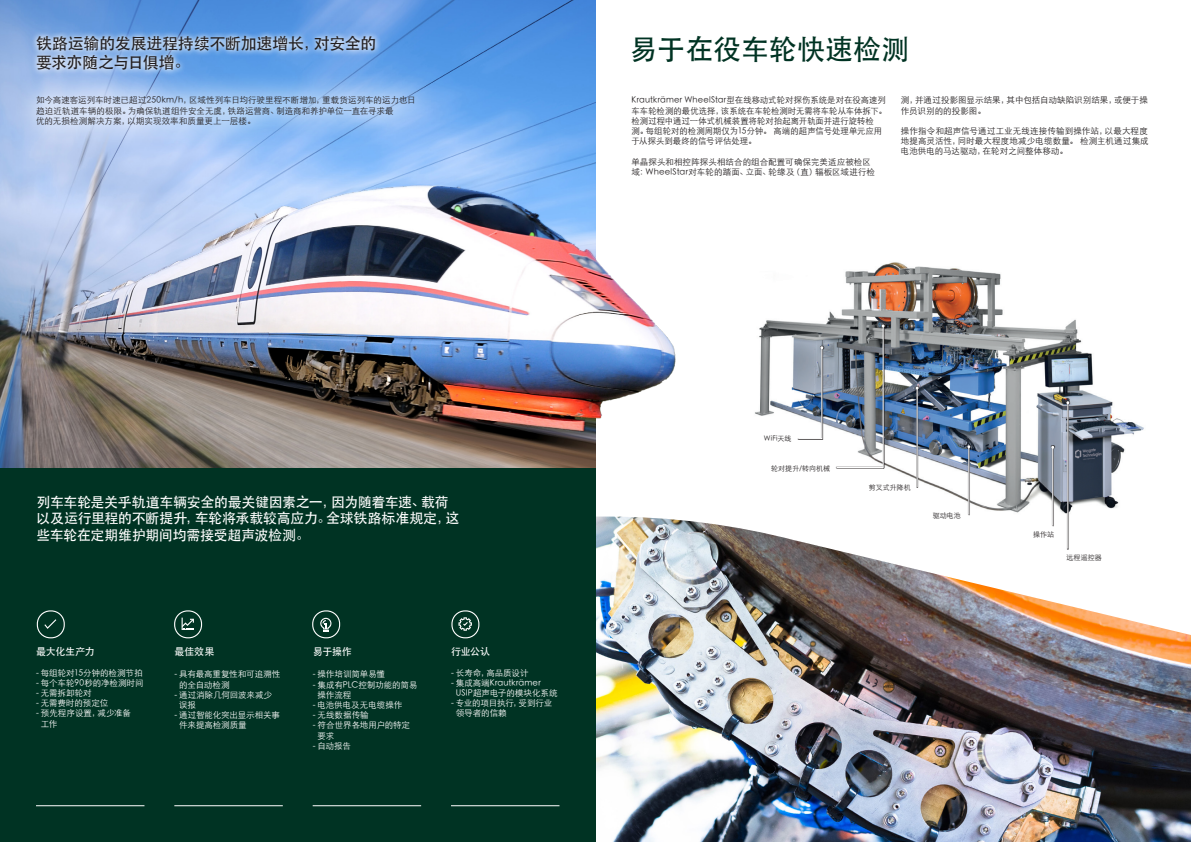
<style>
.page{position:relative;width:1191px;height:842px;background:#fff}
.page>*{position:absolute;margin:0;border:0;box-sizing:border-box;transform-origin:0 0}
.t1{font:500 28px "ST Heiti SC";color:#003323}
.t2{font:500 16px/19.2px "ST Heiti SC";letter-spacing:-.02em;color:#231f20}
.t3{font:500 14px/16.8px "ST Heiti SC";letter-spacing:-.025em;color:#fff}
.t4{font:500 10px "ST Heiti SC";letter-spacing:-.02em;color:#fff}
.t5{font:300 8.5px/10.2px "ST Heiti SC";letter-spacing:.005em;color:#231f20}
.t6{font:300 8.5px/10.2px "ST Heiti SC";letter-spacing:-.005em;color:#fff}
.t7{font:300 7px "ST Heiti SC";letter-spacing:.005em;color:#231f20}
</style>
<div class="page">
<img style="left:595px;top:516px;width:596px;height:326px">
<div style="left:0;top:468px;width:595px;height:374px;background:#003323"></div>
<img style="left:752px;top:262px;width:403px;height:257px">
<div style="left:797px;top:345px;width:27px;height:95px;background:#231f20;opacity:.75"></div>
<svg style="left:797px;top:346px;width:26px;height:93px"></svg>
<div style="left:835px;top:323px;width:50px;height:145px;background:#231f20;opacity:.75"></div>
<img style="left:836px;top:324px;width:48px;height:144px">
<div style="left:914px;top:385px;width:5px;height:103px;background:#231f20;opacity:.75"></div>
<hr style="left:916px;top:388px;width:1px;height:99px;background:#fff">
<hr style="left:967px;top:445px;width:4px;height:71px;background:#231f20;opacity:.75">
<div style="left:966px;top:444px;width:5px;height:71px;background:#231f20;opacity:.75"></div>
<hr style="left:968px;top:447px;width:1px;height:67px;background:#fff">
<div style="left:1065px;top:400px;width:5px;height:150px;background:#231f20;opacity:.75"></div>
<hr style="left:1067px;top:403px;width:1px;height:145px;background:#fff">
<div style="left:1050px;top:445px;width:5px;height:81px;background:#231f20;opacity:.75"></div>
<hr style="left:1052px;top:447px;width:1px;height:78px;background:#fff">
<hr style="left:36px;top:805px;width:108px;height:1px;background:#fff">
<hr style="left:174px;top:805px;width:109px;height:1px;background:#fff">
<hr style="left:313px;top:805px;width:108px;height:1px;background:#fff">
<hr style="left:451px;top:805px;width:108px;height:1px;background:#fff">
<div style="left:37px;top:610px;width:28px;height:28px;border:1px solid #fff;border-radius:13px"></div>
<svg style="left:44px;top:619px;width:12px;height:10px"></svg>
<div style="left:174px;top:610px;width:28px;height:28px;border:1px solid #fff;border-radius:13px"></div>
<svg style="left:182px;top:618px;width:12px;height:12px"></svg>
<div style="left:312px;top:610px;width:28px;height:28px;border:1px solid #fff;border-radius:13px"></div>
<svg style="left:320px;top:618px;width:11px;height:13px"></svg>
<div style="left:451px;top:610px;width:28px;height:28px;border:1px solid #fff;border-radius:13px"></div>
<svg style="left:458px;top:617px;width:14px;height:14px"></svg>
<img style="left:0;top:0;width:676px;height:468px">
<svg style="left:31px;top:30px;width:350px;height:40px;background:#8db8eb"></svg>
<div style="left:11px;top:70px;width:429px;height:81px;background:#fff;opacity:.58"></div>
<p class="t2" style="left:36px;top:33px;width:342px">铁路运输的发展进程持续不断加速增长，对安全的要求亦随之与日俱增。</p>
<p class="t1" style="left:629px;top:33px;width:281px">易于在役车轮快速检测</p>
<p class="t5" style="left:36px;top:94px;width:381px">如今高速客运列车时速已超过250km/h，区域性列车日均行驶里程不断增加，重载货运列车的运力也日趋迫近轨道车辆的极限。为确保轨道组件安全无虞，铁路运营商、制造商和养护单位一直在寻求最<br>优的无损检测解决方案，以期实现效率和质量更上一层楼。</p>
<p class="t5" style="left:631px;top:94px;width:257px">Krautkrämer WheelStar型在线移动式轮对探伤系统是对在役高速列车车轮检测的最优选择，该系统在车轮检测时无需将车轮从车体拆下。检测过程中通过一体式机械装置将轮对抬起离开轨面并进行旋转检<br>测。每组轮对的检测周期仅为15分钟。 高端的超声信号处理单元应用于从探头到最终的信号评估处理。</p>
<p class="t5" style="left:631px;top:155px;width:245px">单晶探头和相控阵探头相结合的组合配置可确保完美适应被检区域：WheelStar对车轮的踏面、立面、轮缘及（直）辐板区域进行检</p>
<p class="t5" style="left:901px;top:94px;width:248px">测，并通过投影图显示结果，其中包括自动缺陷识别结果，或便于操作员识别的的投影图。</p>
<p class="t5" style="left:901px;top:125px;width:249px;text-align:justify">操作指令和超声信号通过工业无线连接传输到操作站，以最大程度地提高灵活性，同时最大程度地减少电缆数量。 检测主机通过集成电池供电的马达驱动，在轮对之间整体移动。</p>
<p class="t3" style="left:36px;top:493px;width:424px">列车车轮是关乎轨道车辆安全的最关键因素之一，因为随着车速、载荷以及运行里程的不断提升，车轮将承载较高应力。全球铁路标准规定，这些车轮在定期维护期间均需接受超声波检测。</p>
<p class="t4" style="left:36px;top:646px;width:60px">最大化生产力</p>
<p class="t6" style="left:36px;top:666px;width:108px">- 每组轮对15分钟的检测节拍</p>
<p class="t6" style="left:36px;top:677px;width:109px">- 每个车轮90秒的净检测时间</p>
<p class="t6" style="left:36px;top:687px;width:57px">- 无需拆卸轮对</p>
<p class="t6" style="left:36px;top:697px;width:74px">- 无需费时的预定位</p>
<p class="t6" style="left:41px;top:707px;width:92px;text-indent:-5px">- 预先程序设置，减少准备工作</p>
<p class="t4" style="left:174px;top:646px;width:41px">最佳效果</p>
<p class="t6" style="left:179px;top:668px;width:103px;text-indent:-5px">- 具有最高重复性和可追溯性的全自动检测</p>
<p class="t6" style="left:179px;top:689px;width:95px;text-indent:-5px">- 通过消除几何回波来减少误报</p>
<p class="t6" style="left:179px;top:709px;width:102px;text-indent:-5px">- 通过智能化突出显示相关事件来提高检测质量</p>
<p class="t4" style="left:313px;top:646px;width:41px">易于操作</p>
<p class="t6" style="left:313px;top:668px;width:74px">- 操作培训简单易懂</p>
<p class="t6" style="left:317px;top:678px;width:101px;text-indent:-5px">- 集成有PLC控制功能的简易操作流程</p>
<p class="t6" style="left:313px;top:699px;width:91px">- 电池供电及无电缆操作</p>
<p class="t6" style="left:313px;top:709px;width:58px">- 无线数据传输</p>
<p class="t6" style="left:317px;top:719px;width:94px;text-indent:-5px">- 符合世界各地用户的特定要求</p>
<p class="t6" style="left:313px;top:740px;width:40px">- 自动报告</p>
<p class="t4" style="left:451px;top:646px;width:41px">行业公认</p>
<p class="t6" style="left:451px;top:666px;width:79px">- 长寿命，高品质设计</p>
<p class="t6" style="left:456px;top:677px;width:103px;text-indent:-5px">- 集成高端Krautkrämer<br>USIP超声电子的模块化系统</p>
<p class="t6" style="left:456px;top:697px;width:98px;text-indent:-5px">- 专业的项目执行，受到行业领导者的信赖</p>
<p class="t7" style="left:764px;top:432px;width:29px">WiFi天线</p>
<p class="t7" style="left:771px;top:462px;width:61px">轮对提升/转向机械</p>
<p class="t7" style="left:868px;top:482px;width:43px">剪叉式升降机</p>
<p class="t7" style="left:932px;top:509px;width:30px">驱动电池</p>
<p class="t7" style="left:1033px;top:528px;width:23px">操作站</p>
<p class="t7" style="left:1066px;top:552px;width:37px">远程遥控器</p>
</div>
